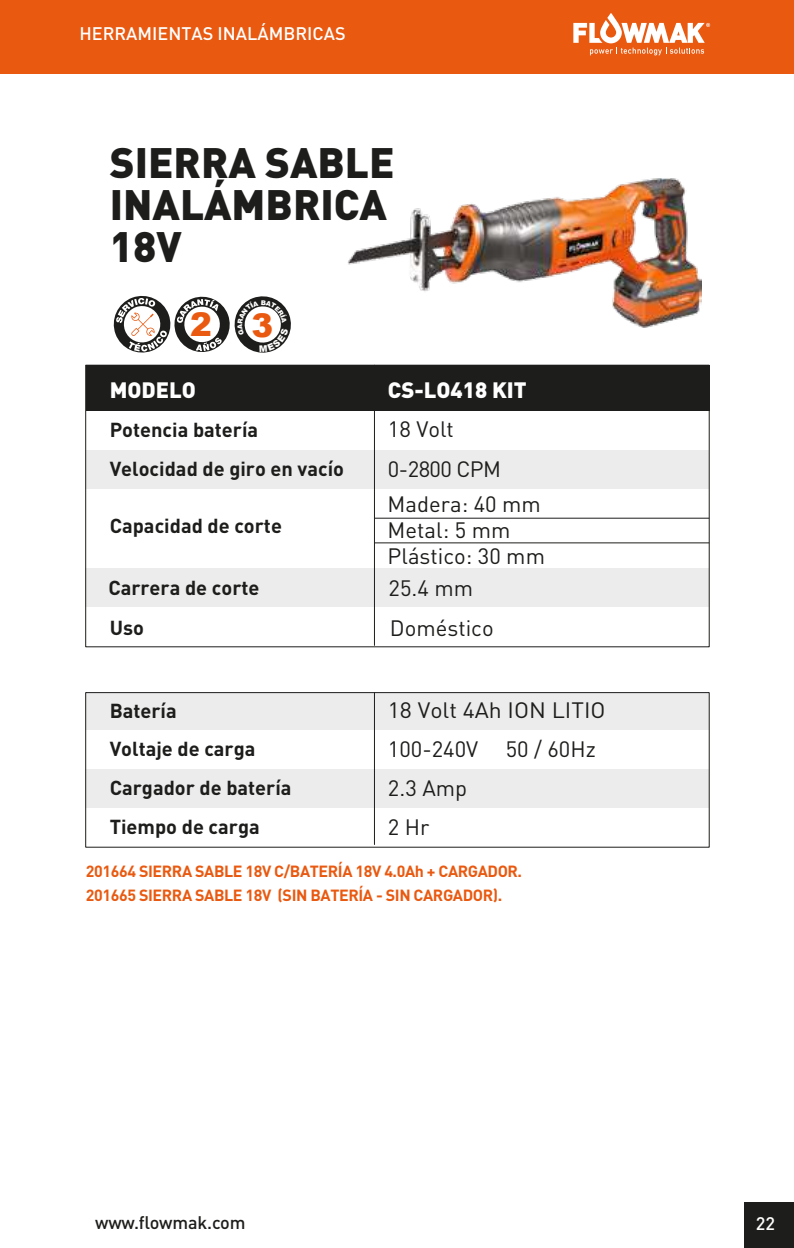
<style>
.page{position:relative;width:794px;height:1248px;background:#fff}
.page>*{position:absolute;margin:0;border:0;box-sizing:border-box;transform-origin:0 0}
.t1{font:900 42px/42px "DIN Pro";color:#1d1d1b}
.t2{font:900 32.6px "Arial";color:#e95910}
.t3{font:22px/35px "DIN Pro";color:#1d1d1b}
.t4{font:22px/38.6px "DIN Pro";color:#1d1d1b;scale:1.05 1}
.t5{font:900 22px "DIN Pro";color:#fff}
.t6{font:700 20px/38.6px "DIN Pro";color:#1d1d1b}
.t7{font:500 18px "DIN Pro";color:#fff}
.t8{font:500 18px "DIN Pro";letter-spacing:-.01em;color:#1d1d1b}
.t9{font:700 16px/24px "DIN Pro";letter-spacing:-.025em;color:#e95910}
</style>
<div class="page">
<div style="left:0;top:0;width:794px;height:74px;background:#e95910"></div>
<svg style="left:573px;top:13px;width:137px;height:42px"></svg>
<div style="left:744px;top:1202px;width:50px;height:45px;background:#1d1d1b"></div>
<div style="left:86px;top:365px;width:623px;height:45px;background:#1d1d1b"></div>
<div style="left:85px;top:450px;width:624px;height:39px;background:#ececec"></div>
<div style="left:85px;top:568px;width:624px;height:39px;background:#ececec"></div>
<div style="left:85px;top:692px;width:624px;height:39px;background:#ececec"></div>
<div style="left:85px;top:730px;width:624px;height:39px;background:#fff"></div>
<div style="left:85px;top:769px;width:624px;height:39px;background:#ececec"></div>
<hr style="left:374px;top:692px;width:1px;height:152px;background:#1d1d1b">
<hr style="left:374px;top:365px;width:1px;height:280px;background:#1d1d1b">
<div style="left:85px;top:365px;width:624px;height:282px;border:1px solid #1d1d1b"></div>
<div style="left:85px;top:692px;width:624px;height:155px;border:1px solid #1d1d1b"></div>
<img style="left:348px;top:178px;width:354px;height:150px">
<hr style="left:375px;top:518px;width:334px;height:1px;background:#1d1d1b">
<hr style="left:375px;top:542px;width:334px;height:1px;background:#1d1d1b">
<svg style="left:113px;top:296px;width:178px;height:57px"></svg>
<p class="t7" style="left:79px;top:22px;width:268px">HERRAMIENTAS INALÁMBRICAS</p>
<h1 class="t1" style="left:110px;top:140px;width:286px">SIERRA SABLE<br>INALÁMBRICA<br>18V</h1>
<h2 class="t2" style="left:190px;top:301px;width:23px">2</h2>
<h2 class="t2" style="left:252px;top:301px;width:23px">3</h2>
<p class="t5" style="left:110px;top:375px;width:88px">MODELO</p>
<p class="t5" style="left:388px;top:375px;width:140px">CS-LO418 KIT</p>
<p class="t6" style="left:110px;top:409px;width:150px">Potencia batería</p>
<p class="t3" style="left:388px;top:411px;width:67px">18 Volt</p>
<p class="t6" style="left:110px;top:448px;width:236px">Velocidad de giro en vacío</p>
<p class="t6" style="left:110px;top:505px;width:174px">Capacidad de corte</p>
<p class="t3" style="left:387px;top:450px;width:155px">0-2800 CPM<br>Madera: 40 mm</p>
<p class="t3" style="left:387px;top:516px;width:159px;line-height:26px">Metal: 5 mm<br>Plástico: 30 mm</p>
<p class="t6" style="left:108px;top:567px;width:153px">Carrera de corte</p>
<p class="t3" style="left:388px;top:569px;width:86px">25.4 mm</p>
<p class="t6" style="left:110px;top:607px;width:36px">Uso</p>
<p class="t3" style="left:390px;top:609px;width:105px">Doméstico</p>
<p class="t6" style="left:110px;top:690px;width:183px">Batería<br>Voltaje de carga<br>Cargador de batería<br>Tiempo de carga</p>
<p class="t4" style="left:388px;top:690px;width:209px">18 Volt 4Ah ION LITIO<br>100-240V 50 / 60Hz<br>2.3 Amp<br>2 Hr</p>
<p class="t9" style="left:86px;top:858px;width:438px">201664 SIERRA SABLE 18V C/BATERÍA 18V 4.0Ah + CARGADOR.<br>201665 SIERRA SABLE 18V (SIN BATERÍA - SIN CARGADOR).</p>
<p class="t8" style="left:95px;top:1209px;width:152px">www.flowmak.com</p>
<p class="t7" style="left:756px;top:1210px;width:21px">22</p>
</div>
